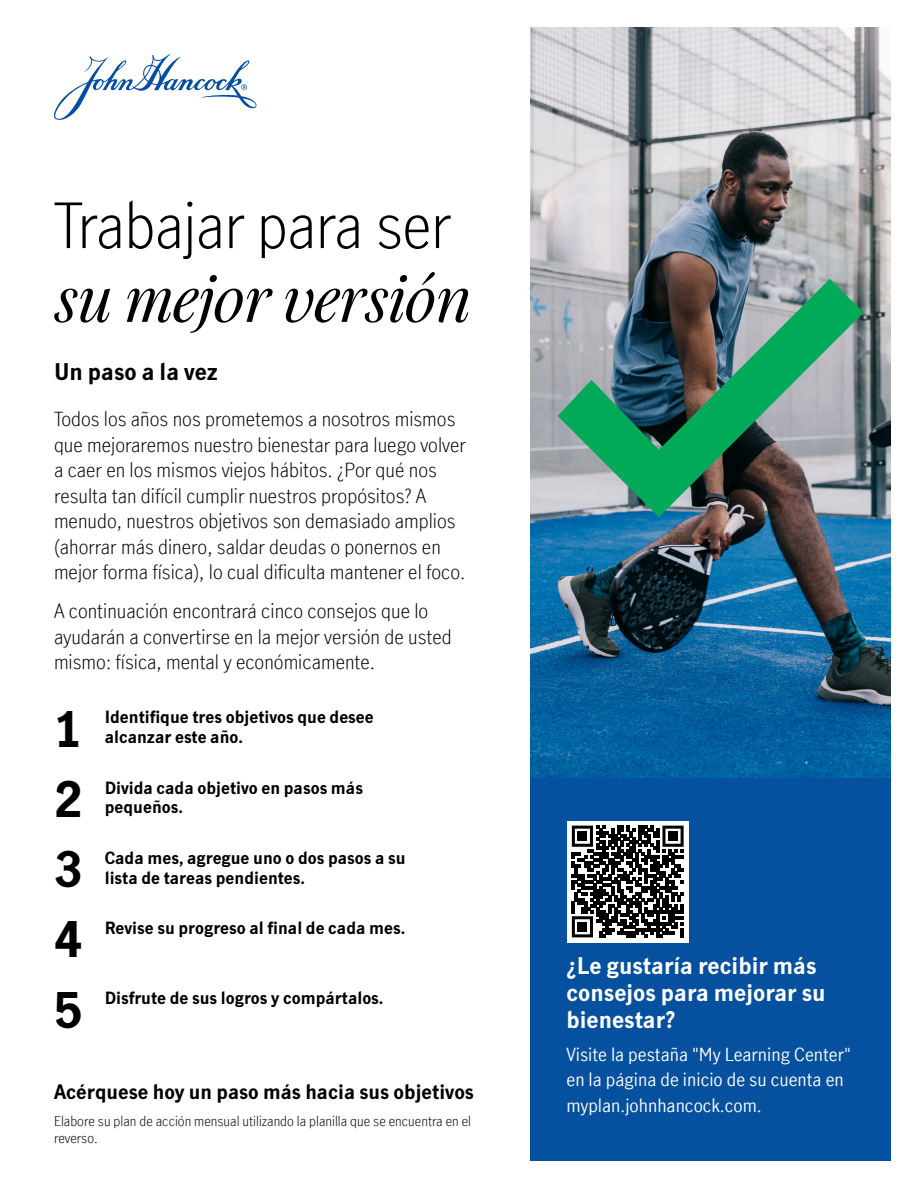
<style>
.page{position:relative;width:918px;height:1188px;background:#fff}
.page>*{position:absolute;margin:0;border:0;box-sizing:border-box;transform-origin:0 0}
.t1{font:300 61.5px "Manulife JH Sans Optimized";letter-spacing:-.01em;color:#000}
.t2{font:italic 61.5px "Manulife JH Serif Optimized";letter-spacing:-.01em;color:#000}
.t3{font:700 48px "Manulife JH Sans Optimized";color:#000}
.t4{font:700 22.5px/27px "Manulife JH Sans Optimized";color:#fff}
.t5{font:700 22.5px "Manulife JH Sans Optimized";color:#000}
.t6{font:300 19.5px/25.5px "Manulife JH Sans Optimized";color:#000}
.t7{font:700 19.5px "Manulife JH Sans Optimized";color:#000}
.t8{font:18px/25.5px "Manulife JH Sans Optimized";color:#fff}
.t9{font:700 16.5px/19.8px "Manulife JH Sans Optimized";color:#000}
.t10{font:300 13.5px/16.2px "Manulife JH Sans Optimized";color:#000}
</style>
<div class="page">
<div style="left:530px;top:769px;width:361px;height:392px;background:#05509f"></div>
<img style="left:530px;top:27px;width:361px;height:751px">
<svg style="left:558px;top:279px;width:306px;height:238px"></svg>
<svg style="left:54px;top:54px;width:202px;height:66px"></svg>
<div style="left:567px;top:821px;width:121px;height:121px;background:#fff"></div>
<svg style="left:572px;top:826px;width:112px;height:112px"></svg>
<div style="left:578px;top:832px;width:9px;height:9px;background:#000"></div>
<div style="left:669px;top:832px;width:9px;height:9px;background:#000"></div>
<div style="left:578px;top:922px;width:9px;height:9px;background:#000"></div>
<h1 class="t1" style="left:54px;top:184px;width:399px">Trabajar para ser</h1>
<h1 class="t2" style="left:54px;top:254px;width:418px">su mejor versión</h1>
<p class="t5" style="left:54px;top:357px;width:165px">Un paso a la vez</p>
<p class="t6" style="left:54px;top:405px;width:413px">Todos los años nos prometemos a nosotros mismos que mejoraremos nuestro bienestar para luego volver a caer en los mismos viejos hábitos. ¿Por qué nos resulta tan difícil cumplir nuestros propósitos? A menudo, nuestros objetivos son demasiado amplios (ahorrar más dinero, saldar deudas o ponernos en mejor forma física), lo cual dificulta mantener el foco.</p>
<p class="t6" style="left:54px;top:597px;width:399px">A continuación encontrará cinco consejos que lo ayudarán a convertirse en la mejor versión de usted mismo: física, mental y económicamente.</p>
<h2 class="t3" style="left:54px;top:696px;width:30px">1</h2>
<p class="t9" style="left:105px;top:707px;width:271px">Identifique tres objetivos que desee alcanzar este año.</p>
<h2 class="t3" style="left:54px;top:766px;width:30px">2</h2>
<p class="t9" style="left:105px;top:777px;width:260px">Divida cada objetivo en pasos más pequeños.</p>
<h2 class="t3" style="left:54px;top:836px;width:30px">3</h2>
<p class="t9" style="left:105px;top:847px;width:303px">Cada mes, agregue uno o dos pasos a su lista de tareas pendientes.</p>
<h2 class="t3" style="left:54px;top:907px;width:30px">4</h2>
<p class="t9" style="left:105px;top:917px;width:302px">Revise su progreso al final de cada mes.</p>
<h2 class="t3" style="left:54px;top:977px;width:30px">5</h2>
<p class="t9" style="left:105px;top:988px;width:280px">Disfrute de sus logros y compártalos.</p>
<p class="t7" style="left:54px;top:1079px;width:421px">Acérquese hoy un paso más hacia sus objetivos</p>
<p class="t10" style="left:54px;top:1113px;width:419px">Elabore su plan de acción mensual utilizando la planilla que se encuentra en el reverso.</p>
<p class="t4" style="left:566px;top:952px;width:261px">¿Le gustaría recibir más consejos para mejorar su bienestar?</p>
<p class="t8" style="left:566px;top:1041px;width:286px">Visite la pestaña "My Learning Center" en la página de inicio de su cuenta en myplan.johnhancock.com.</p>
</div>
